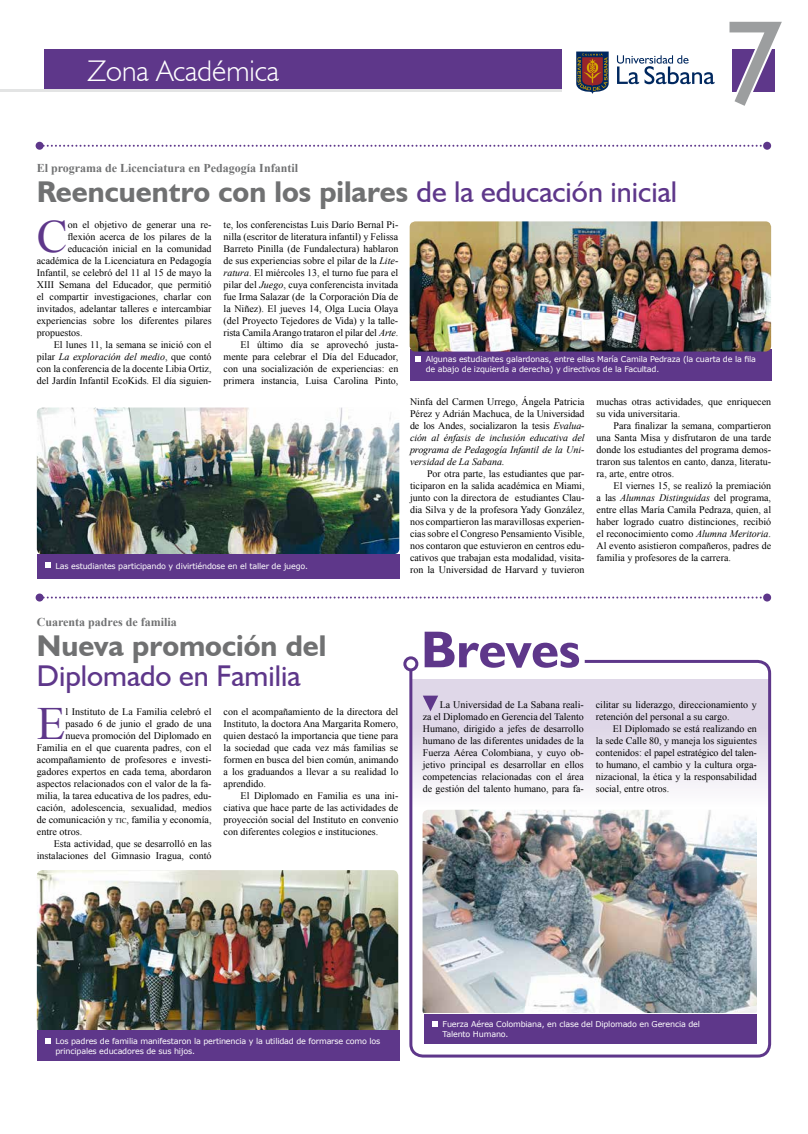
<style>
.page{position:relative;width:808px;height:1134px;background:#fff}
.page>*{position:absolute;margin:0;border:0;box-sizing:border-box;transform-origin:0 0}
.t1{font:120px "Humanist 521 BT";color:#9c9e9f}
.t2{font:700 52.1px "Humanist 521 BT";color:#5e378a}
.t3{font:46.2px "Times New Roman";color:#5e378a}
.t4{font:700 30px "Humanist 521 BT";color:#707172}
.t5{font:30px "Humanist 521 BT";color:#5e378a}
.t6{font:300 29.9px "Humanist 521 BT";color:#fff}
.t7{font:700 12px "Times New Roman";color:#707172}
.t8{font:10px/12px "Times New Roman";color:#000;text-align:justify}
.t9{font:italic 10px "Times New Roman";color:#000}
.t10{font:8px/9.6px "Verdana";letter-spacing:-.02em;color:#fff}
.s1{font-weight:400;color:#5e378a}
.s2{font-style:normal}
.s3{font-style:italic}
.s4{font-size:7px}
</style>
<div class="page">
<div style="left:44px;top:49px;width:517px;height:43px;background:#5e378a"></div>
<svg style="left:576px;top:52px;width:33px;height:42px"></svg>
<svg style="left:617px;top:55px;width:97px;height:29px"></svg>
<hr style="left:0;top:90px;width:562px;height:2px;background:#e3e4e4">
<svg style="left:732px;top:49px;width:43px;height:43px"></svg>
<svg style="left:408px;top:658px;width:364px;height:400px"></svg>
<div style="left:403px;top:656px;width:15px;height:15px;border:3px solid #5e378a;border-radius:50%"></div>
<svg style="left:423px;top:696px;width:15px;height:15px"></svg>
<div style="left:410px;top:349px;width:362px;height:32px;background:#5e378a"></div>
<svg style="left:416px;top:356px;width:5px;height:6px"></svg>
<img style="left:410px;top:221px;width:361px;height:131px">
<img style="left:37px;top:407px;width:362px;height:147px">
<div style="left:37px;top:554px;width:362px;height:25px;background:#5e378a"></div>
<svg style="left:45px;top:563px;width:6px;height:5px"></svg>
<svg style="left:44px;top:145px;width:718px;height:2px"></svg>
<div style="left:36px;top:142px;width:8px;height:8px;background:#5e378a;border-radius:50%"></div>
<div style="left:763px;top:142px;width:8px;height:8px;background:#5e378a;border-radius:50%"></div>
<svg style="left:44px;top:596px;width:718px;height:2px"></svg>
<div style="left:36px;top:593px;width:8px;height:8px;background:#5e378a;border-radius:50%"></div>
<div style="left:763px;top:593px;width:8px;height:8px;background:#5e378a;border-radius:50%"></div>
<img style="left:37px;top:870px;width:361px;height:160px">
<div style="left:37px;top:1030px;width:362px;height:31px;background:#5e378a"></div>
<svg style="left:45px;top:1038px;width:6px;height:6px"></svg>
<img style="left:423px;top:810px;width:334px;height:203px">
<div style="left:424px;top:1015px;width:333px;height:29px;background:#5e378a"></div>
<svg style="left:432px;top:1021px;width:6px;height:6px"></svg>
<h3 class="t6" style="left:88px;top:52px;width:195px">Vida del Campus</h3>
<h3 class="t6" style="left:88px;top:52px;width:193px">Zona Académica</h3>
<p class="t7" style="left:37px;top:159px;width:263px">El programa de Licenciatura en Pedagogía Infantil</p>
<h3 class="t4" style="left:37px;top:173px;width:642px">Reencuentro con los pilares <span class="s1">de la educación inicial</span></h3>
<h1 class="t1" style="left:722px;top:-11px;width:62px">7</h1>
<h3 class="t3" style="left:37px;top:206px;width:32px">C</h3>
<p class="t8" style="left:68px;top:219px;width:145px">on el objetivo de generar una re-</p>
<p class="t8" style="left:68px;top:231px;width:145px">flexión acerca de los pilares de la</p>
<p class="t8" style="left:68px;top:243px;width:145px">educación inicial en la comunidad</p>
<p class="t8" style="left:37px;top:255px;width:176px">académica de la Licenciatura en Pedagogía</p>
<p class="t8" style="left:37px;top:267px;width:176px">Infantil, se celebró del 11 al 15 de mayo la</p>
<p class="t8" style="left:37px;top:279px;width:176px">XIII Semana del Educador, que permitió</p>
<p class="t8" style="left:37px;top:291px;width:176px">el compartir investigaciones, charlar con</p>
<p class="t8" style="left:37px;top:303px;width:176px">invitados, adelantar talleres e intercambiar</p>
<p class="t8" style="left:37px;top:315px;width:176px">experiencias sobre los diferentes pilares</p>
<p class="t8" style="left:37px;top:327px;width:47px">propuestos.</p>
<p class="t8" style="left:54px;top:339px;width:159px">El lunes 11, la semana se inició con el</p>
<p class="t9" style="left:37px;top:350px;width:176px"><span class="s2">pilar</span> La exploración del medio<span class="s2">, que contó</span></p>
<p class="t8" style="left:37px;top:363px;width:176px">con la conferencia de la docente Libia Ortiz,</p>
<p class="t8" style="left:37px;top:375px;width:176px">del Jardín Infantil EcoKids. El día siguien-</p>
<p class="t8" style="left:224px;top:219px;width:176px;text-align:right">te, los conferencistas Luis Darío Bernal Pi&shy;nilla (escritor de literatura infantil) y Felissa Barreto Pinilla (de Fundalectura) hablaron de sus experiencias sobre el pilar de la <span class="s3">Lite&shy;ratura</span>. El miércoles 13, el turno fue para el pilar del <span class="s3">Juego</span>, cuya conferencista invitada fue Irma Salazar (de la Corporación Día de la Niñez). El jueves 14, Olga Lucia Olaya (del Proyecto Tejedores de Vida) y la talle&shy;rista Camila Arango trataron el pilar del <span class="s3">Arte</span>.<br>El último día se aprovechó justa&shy;mente para celebrar el Día del Educador, con una socialización de experiencias: en primera instancia, Luisa Carolina Pinto,</p>
<p class="t10" style="left:55px;top:561px;width:254px">Las estudiantes participando y divirtiéndose en el taller de juego.</p>
<p class="t10" style="left:426px;top:354px;width:332px">Algunas estudiantes galardonas, entre ellas María Camila Pedraza (la cuarta de la fila de abajo de izquierda a derecha) y directivos de la Facultad.</p>
<p class="t8" style="left:410px;top:396px;width:176px">Ninfa del Carmen Urrego, Ángela Patricia Pérez y Adrián Machuca, de la Universidad de los Andes, socializaron la tesis <span class="s3">Evalua&shy;ción al énfasis de inclusión educativa del programa de Pedagogía Infantil de la Uni&shy;versidad de La Sabana.</span></p>
<p class="t8" style="left:410px;top:468px;width:176px;text-indent:17px">Por otra parte, las estudiantes que par&shy;ticiparon en la salida académica en Miami, junto con la directora de estudiantes Clau&shy;dia Silva y de la profesora Yady González, nos compartieron las maravillosas experien&shy;cias sobre el Congreso Pensamiento Visible, nos contaron que estuvieron en centros edu&shy;cativos que trabajan esta modalidad, visita&shy;ron la Universidad de Harvard y tuvieron</p>
<p class="t8" style="left:597px;top:396px;width:176px">muchas otras actividades, que enriquecen su vida universitaria.</p>
<p class="t8" style="left:597px;top:420px;width:176px;text-indent:17px">Para finalizar la semana, compartieron una Santa Misa y disfrutaron de una tarde donde los estudiantes del programa demos&shy;traron sus talentos en canto, danza, literatu&shy;ra, arte, entre otros.</p>
<p class="t8" style="left:597px;top:480px;width:176px;text-indent:17px">El viernes 15, se realizó la premiación a las <span class="s3">Alumnas Distinguidas</span> del programa, entre ellas María Camila Pedraza, quien, al haber logrado cuatro distinciones, recibió el reconocimiento como <span class="s3">Alumna Meritoria</span>.<br>Al evento asistieron compañeros, padres de familia y profesores de la carrera.</p>
<p class="t7" style="left:37px;top:614px;width:141px">Cuarenta padres de familia</p>
<h3 class="t4" style="left:37px;top:627px;width:291px">Nueva promoción del</h3>
<h3 class="t5" style="left:37px;top:658px;width:265px">Diplomado en Familia</h3>
<h3 class="t3" style="left:37px;top:692px;width:30px">E</h3>
<p class="t8" style="left:65px;top:705px;width:148px">l Instituto de La Familia celebró el</p>
<p class="t8" style="left:65px;top:717px;width:148px">pasado 6 de junio el grado de una</p>
<p class="t8" style="left:65px;top:729px;width:148px">nueva promoción del Diplomado en</p>
<p class="t8" style="left:37px;top:741px;width:176px">Familia en el que cuarenta padres, con el</p>
<p class="t8" style="left:37px;top:753px;width:176px">acompañamiento de profesores e investi-</p>
<p class="t8" style="left:37px;top:765px;width:176px">gadores expertos en cada tema, abordaron</p>
<p class="t8" style="left:37px;top:777px;width:176px">aspectos relacionados con el valor de la fa-</p>
<p class="t8" style="left:37px;top:789px;width:176px">milia, la tarea educativa de los padres, edu-</p>
<p class="t8" style="left:37px;top:801px;width:176px">cación, adolescencia, sexualidad, medios</p>
<p class="t8" style="left:37px;top:813px;width:176px">de comunicación y <span class="s4">tic</span>, familia y economía,</p>
<p class="t8" style="left:37px;top:825px;width:47px">entre otros.</p>
<p class="t8" style="left:54px;top:837px;width:159px">Esta actividad, que se desarrolló en las</p>
<p class="t8" style="left:37px;top:849px;width:176px">instalaciones del Gimnasio Iragua, contó</p>
<p class="t8" style="left:224px;top:705px;width:176px">con el acompañamiento de la directora del Instituto, la doctora Ana Margarita Romero, quien destacó la importancia que tiene para la sociedad que cada vez más familias se formen en busca del bien común, animando a los graduandos a llevar a su realidad lo aprendido.</p>
<p class="t8" style="left:224px;top:789px;width:176px;text-indent:17px">El Diplomado en Familia es una ini&shy;ciativa que hace parte de las actividades de proyección social del Instituto en convenio con diferentes colegios e instituciones.</p>
<h2 class="t2" style="left:421px;top:617px;width:161px">Breves</h2>
<p class="t8" style="left:423px;top:699px;width:163px;text-indent:17px">La Universidad de La Sabana reali&shy;za el Diplomado en Gerencia del Talento Humano, dirigido a jefes de desarrollo humano de las diferentes unidades de la Fuerza Aérea Colombiana, y cuyo ob&shy;jetivo principal es desarrollar en ellos competencias relacionadas con el área de gestión del talento humano, para fa-</p>
<p class="t8" style="left:596px;top:699px;width:163px">cilitar su liderazgo, direccionamiento y retención del personal a su cargo.</p>
<p class="t8" style="left:596px;top:723px;width:163px;text-indent:17px">El Diplomado se está realizando en la sede Calle 80, y maneja los siguientes contenidos: el papel estratégico del talen&shy;to humano, el cambio y la cultura orga&shy;nizacional, la ética y la responsabilidad social, entre otros.</p>
<p class="t10" style="left:55px;top:1036px;width:326px">Los padres de familia manifestaron la pertinencia y la utilidad de formarse como los principales educadores de sus hijos.</p>
<p class="t10" style="left:443px;top:1020px;width:259px">Fuerza Aérea Colombiana, en clase del Diplomado en Gerencia del<br>Talento Humano.</p>
</div>
